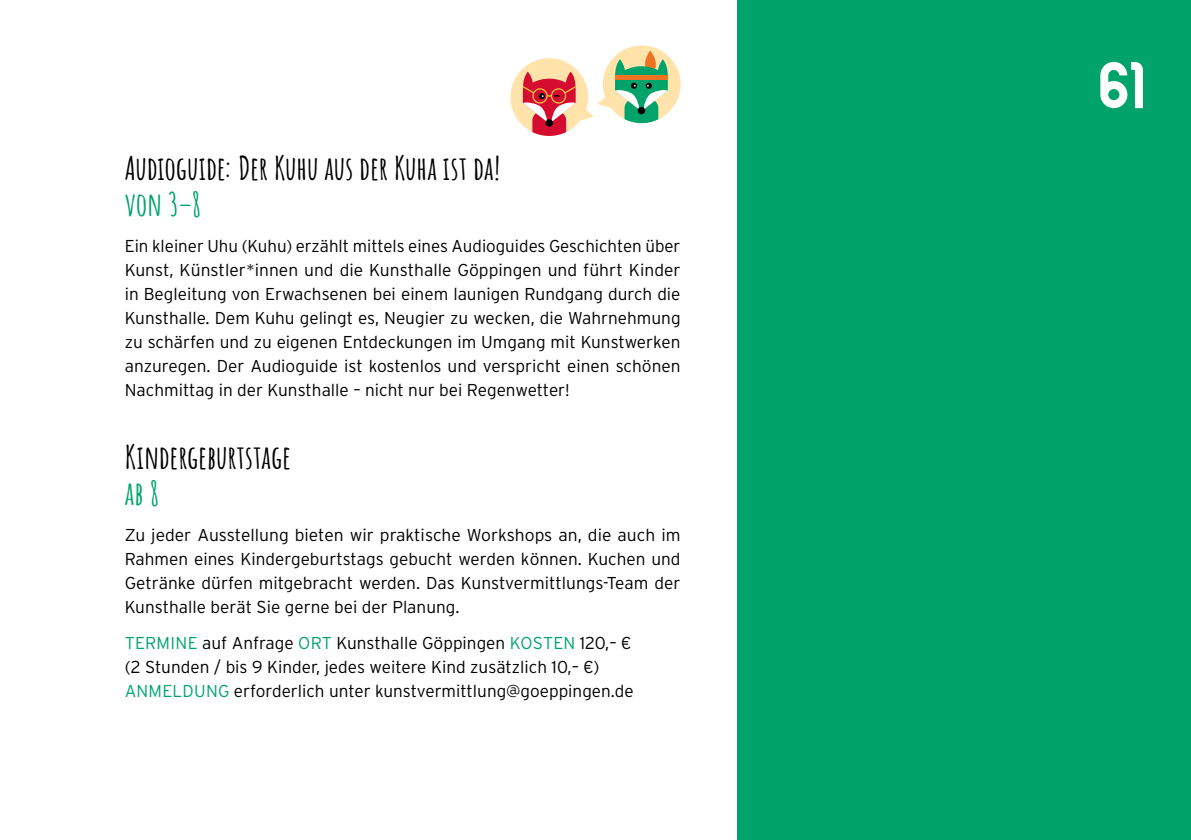
<style>
.page{position:relative;width:1191px;height:840px;background:#fff}
.page>*{position:absolute;margin:0;border:0;box-sizing:border-box;transform-origin:0 0}
.t1{font:700 66px "Gilbert";color:#fff}
.t2{font:700 32px "Amatic SC";letter-spacing:-.005em;color:#000}
.t3{font:700 32px "Amatic SC";color:#00a46b}
.t4{font:300 17.2px/24px "Interstate";color:#000;text-align:justify}
.s1{color:#00a46b}
</style>
<div class="page">
<svg style="left:510px;top:45px;width:170px;height:91px"></svg>
<div style="left:737px;top:0;width:454px;height:839px;background:#00a46b"></div>
<h2 class="t2" style="left:125px;top:144px;width:377px">Audioguide: Der Kuhu aus der Kuha ist da!</h2>
<h2 class="t3" style="left:125px;top:180px;width:78px">von 3–8</h2>
<p class="t4" style="left:125px;top:234px;width:557px">Ein kleiner Uhu (Kuhu) erzählt mittels eines Audioguides Geschichten über Kunst, Künstler*innen und die Kunsthalle Göppingen und führt Kinder in Begleitung von Erwachsenen bei einem launigen Rundgang durch die Kunsthalle. Dem Kuhu gelingt es, Neugier zu wecken, die Wahrnehmung zu schärfen und zu eigenen Entdeckungen im Umgang mit Kunstwerken anzuregen. Der Audioguide ist kostenlos und verspricht einen schönen Nachmittag in der Kunsthalle – nicht nur bei Regenwetter!</p>
<h2 class="t2" style="left:125px;top:432px;width:168px">Kindergeburtstage</h2>
<h2 class="t3" style="left:125px;top:468px;width:36px">ab 8</h2>
<p class="t4" style="left:125px;top:522px;width:557px">Zu jeder Ausstellung bieten wir praktische Workshops an, die auch im Rahmen eines Kindergeburtstags gebucht werden können. Kuchen und Getränke dürfen mitgebracht werden. Das Kunstvermittlungs-Team der Kunsthalle berät Sie gerne bei der Planung.</p>
<p class="t4" style="left:125px;top:630px;width:510px;text-align:left"><span class="s1">TERMINE</span> auf Anfrage <span class="s1">ORT</span> Kunsthalle Göppingen <span class="s1">KOSTEN</span> 120,– € (2 Stunden / bis 9 Kinder, jedes weitere Kind zusätzlich 10,– €)<br><span class="s1">ANMELDUNG</span> erforderlich unter kunstvermittlung@goeppingen.de</p>
<h1 class="t1" style="left:1097px;top:41px;width:49px">61</h1>
</div>
